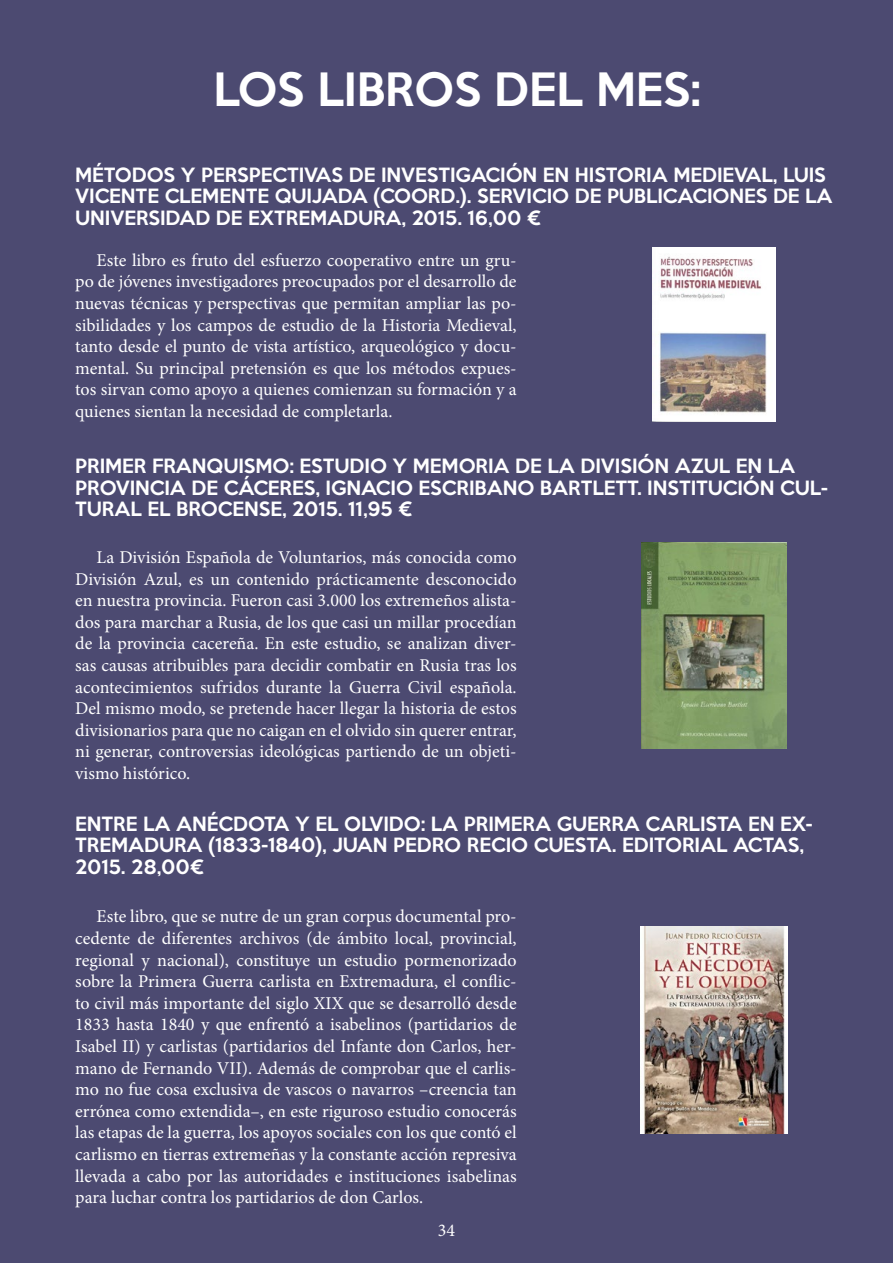
<style>
.page{position:relative;width:893px;height:1263px;background:#4c4a71}
.page>*{position:absolute;margin:0;border:0;box-sizing:border-box;transform-origin:0 0}
.t1{font:500 42px "Keep Calm";color:#fff}
.t2{font:18px/21.6px "Minion Pro";color:#fff;text-align:justify}
.t3{font:500 18px/21.6px "Keep Calm";color:#fff}
</style>
<div class="page">
<img style="left:653px;top:248px;width:122px;height:174px">
<img style="left:641px;top:542px;width:145px;height:206px">
<img style="left:641px;top:926px;width:146px;height:207px">
<h1 class="t1" style="left:213px;top:53px;width:489px">LOS LIBROS DEL MES:</h1>
<p class="t3" style="left:75px;top:162px;width:759px">MÉTODOS Y PERSPECTIVAS DE INVESTIGACIÓN EN HISTORIA MEDIEVAL, LUIS<br>VICENTE CLEMENTE QUIJADA (COORD.). SERVICIO DE PUBLICACIONES DE LA<br>UNIVERSIDAD DE EXTREMADURA, 2015. 16,00 €</p>
<p class="t2" style="left:75px;top:249px;width:443px;text-indent:21px">Este libro es fruto del esfuerzo cooperativo entre un gru&shy;po de jóvenes investigadores preocupados por el desarrollo de nuevas técnicas y perspectivas que permitan ampliar las po&shy;sibilidades y los campos de estudio de la Historia Medieval, tanto desde el punto de vista artístico, arqueológico y docu&shy;mental. Su principal pretensión es que los métodos expues&shy;tos sirvan como apoyo a quienes comienzan su formación y a quienes sientan la necesidad de completarla.</p>
<p class="t3" style="left:75px;top:454px;width:754px">PRIMER FRANQUISMO: ESTUDIO Y MEMORIA DE LA DIVISIÓN AZUL EN LA<br>PROVINCIA DE CÁCERES, IGNACIO ESCRIBANO BARTLETT. INSTITUCIÓN CUL-<br>TURAL EL BROCENSE, 2015. 11,95 €</p>
<p class="t2" style="left:75px;top:546px;width:443px;text-indent:21px">La División Española de Voluntarios, más conocida como División Azul, es un contenido prácticamente desconocido en nuestra provincia. Fueron casi 3.000 los extremeños alista&shy;dos para marchar a Rusia, de los que casi un millar procedían de la provincia cacereña. En este estudio, se analizan diver&shy;sas causas atribuibles para decidir combatir en Rusia tras los acontecimientos sufridos durante la Guerra Civil española.<br>Del mismo modo, se pretende hacer llegar la historia de estos divisionarios para que no caigan en el olvido sin querer entrar, ni generar, controversias ideológicas partiendo de un objeti&shy;vismo histórico.</p>
<p class="t3" style="left:75px;top:811px;width:739px">ENTRE LA ANÉCDOTA Y EL OLVIDO: LA PRIMERA GUERRA CARLISTA EN EX-<br>TREMADURA (1833-1840), JUAN PEDRO RECIO CUESTA. EDITORIAL ACTAS,<br>2015. 28,00€</p>
<p class="t2" style="left:75px;top:906px;width:443px;text-indent:21px">Este libro, que se nutre de un gran corpus documental pro&shy;cedente de diferentes archivos (de ámbito local, provincial, regional y nacional), constituye un estudio pormenorizado sobre la Primera Guerra carlista en Extremadura, el conflic&shy;to civil más importante del siglo XIX que se desarrolló desde 1833 hasta 1840 y que enfrentó a isabelinos (partidarios de Isabel II) y carlistas (partidarios del Infante don Carlos, her&shy;mano de Fernando VII). Además de comprobar que el carlis&shy;mo no fue cosa exclusiva de vascos o navarros –creencia tan errónea como extendida–, en este riguroso estudio conocerás las etapas de la guerra, los apoyos sociales con los que contó el carlismo en tierras extremeñas y la constante acción represiva llevada a cabo por las autoridades e instituciones isabelinas para luchar contra los partidarios de don Carlos.</p>
<p class="t2" style="left:438px;top:1220px;width:19px">34</p>
</div>
